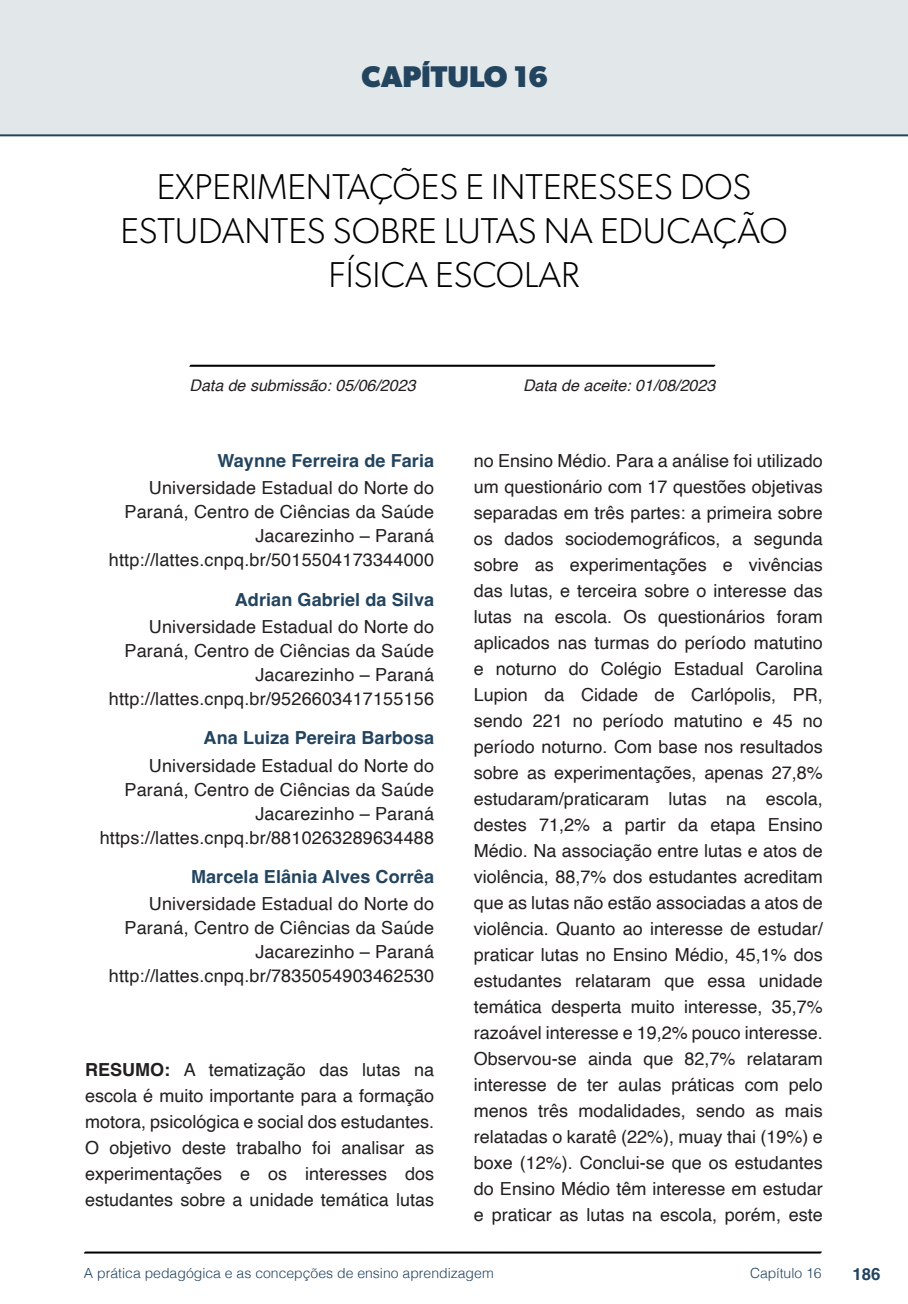
<style>
.page{position:relative;width:908px;height:1304px;background:#fff}
.page>*{position:absolute;margin:0;border:0;box-sizing:border-box;transform-origin:0 0}
.nome_artigos{font:300 36px/44px "Gibson";color:#000;text-align:center}
.capítulos{font:700 30px "Gibson";color:#23445f}
.Resumos_e_PC_TXT{font:18px/26px "Helvetica";color:#231f20;text-align:justify}
.info_autores{font:18px/24px "Helvetica";letter-spacing:.01em;color:#231f20;text-align:right}
.nome_autores{font:700 18px "Helvetica";letter-spacing:.005em;color:#23445f}
.t1{font:700 16.8px "Helvetica";color:#23445f}
.data{font:italic 16px "Helvetica";color:#231f20}
.t2{font:300 14px "Helvetica";color:#23445f}
.s1{font-weight:700}
</style>
<div class="page">
<svg style="left:84px;top:1251px;width:737px;height:3px;background:#515151"></svg>
<div style="left:0;top:0;width:907px;height:136px;background:#e2e7e9"></div>
<svg style="left:189px;top:364px;width:526px;height:3px;background:#4f4f4f"></svg>
<div style="left:44px;top:72px;width:68px;height:61px;background:#e2e7e9"></div>
<p class="capítulos" style="left:361px;top:58px;width:188px">CAPÍTULO 16</p>
<p class="nome_artigos" style="left:120px;top:164px;width:668px">EXPERIMENTAÇÕES E INTERESSES DOS<br>ESTUDANTES SOBRE LUTAS NA EDUCAÇÃO<br>FÍSICA ESCOLAR</p>
<p class="data" style="left:189px;top:373px;width:227px">Data de submissão: 05/06/2023</p>
<p class="data" style="left:523px;top:373px;width:194px">Data de aceite: 01/08/2023</p>
<p class="nome_autores" style="left:217px;top:450px;width:218px">Waynne Ferreira de Faria</p>
<p class="info_autores" style="left:124px;top:477px;width:311px">Universidade Estadual do Norte do<br>Paraná, Centro de Ciências da Saúde</p>
<p class="info_autores" style="left:255px;top:525px;width:180px">Jacarezinho – Paraná</p>
<p class="info_autores" style="left:109px;top:549px;width:326px">http://lattes.cnpq.br/5015504173344000</p>
<p class="nome_autores" style="left:235px;top:588px;width:201px">Adrian Gabriel da Silva</p>
<p class="info_autores" style="left:124px;top:615px;width:311px">Universidade Estadual do Norte do<br>Paraná, Centro de Ciências da Saúde</p>
<p class="info_autores" style="left:255px;top:663px;width:180px">Jacarezinho – Paraná</p>
<p class="info_autores" style="left:109px;top:687px;width:326px">http://lattes.cnpq.br/9526603417155156</p>
<p class="nome_autores" style="left:203px;top:727px;width:232px">Ana Luiza Pereira Barbosa</p>
<p class="info_autores" style="left:124px;top:754px;width:311px">Universidade Estadual do Norte do<br>Paraná, Centro de Ciências da Saúde</p>
<p class="info_autores" style="left:255px;top:802px;width:180px">Jacarezinho – Paraná</p>
<p class="info_autores" style="left:100px;top:826px;width:336px">https://lattes.cnpq.br/8810263289634488</p>
<p class="nome_autores" style="left:191px;top:866px;width:244px">Marcela Elânia Alves Corrêa</p>
<p class="info_autores" style="left:124px;top:893px;width:311px">Universidade Estadual do Norte do<br>Paraná, Centro de Ciências da Saúde</p>
<p class="info_autores" style="left:255px;top:941px;width:180px">Jacarezinho – Paraná</p>
<p class="info_autores" style="left:109px;top:965px;width:326px">http://lattes.cnpq.br/7835054903462530</p>
<p class="Resumos_e_PC_TXT" style="left:85px;top:1058px;width:350px"><span class="s1">RESUMO:</span> A tematização das lutas na escola é muito importante para a formação motora, psicológica e social dos estudantes.<br>O objetivo deste trabalho foi analisar as experimentações e os interesses dos estudantes sobre a unidade temática lutas</p>
<p class="Resumos_e_PC_TXT" style="left:473px;top:448px;width:350px">no Ensino Médio. Para a análise foi utilizado um questionário com 17 questões objetivas separadas em três partes: a primeira sobre os dados sociodemográficos, a segunda sobre as experimentações e vivências das lutas, e terceira sobre o interesse das lutas na escola. Os questionários foram aplicados nas turmas do período matutino e noturno do Colégio Estadual Carolina Lupion da Cidade de Carlópolis, PR, sendo 221 no período matutino e 45 no período noturno. Com base nos resultados sobre as experimentações, apenas 27,8% estudaram/praticaram lutas na escola, destes 71,2% a partir da etapa Ensino Médio. Na associação entre lutas e atos de violência, 88,7% dos estudantes acreditam que as lutas não estão associadas a atos de violência. Quanto ao interesse de estudar/ praticar lutas no Ensino Médio, 45,1% dos estudantes relataram que essa unidade temática desperta muito interesse, 35,7% razoável interesse e 19,2% pouco interesse.<br>Observou-se ainda que 82,7% relataram interesse de ter aulas práticas com pelo menos três modalidades, sendo as mais relatadas o karatê (22%), muay thai (19%) e boxe (12%). Conclui-se que os estudantes do Ensino Médio têm interesse em estudar e praticar as lutas na escola, porém, este</p>
<p class="t2" style="left:84px;top:1261px;width:411px">A prática pedagógica e as concepções de ensino aprendizagem</p>
<p class="t2" style="left:749px;top:1261px;width:73px">Capítulo 16</p>
<p class="t1" style="left:851px;top:1264px;width:30px">186</p>
</div>
